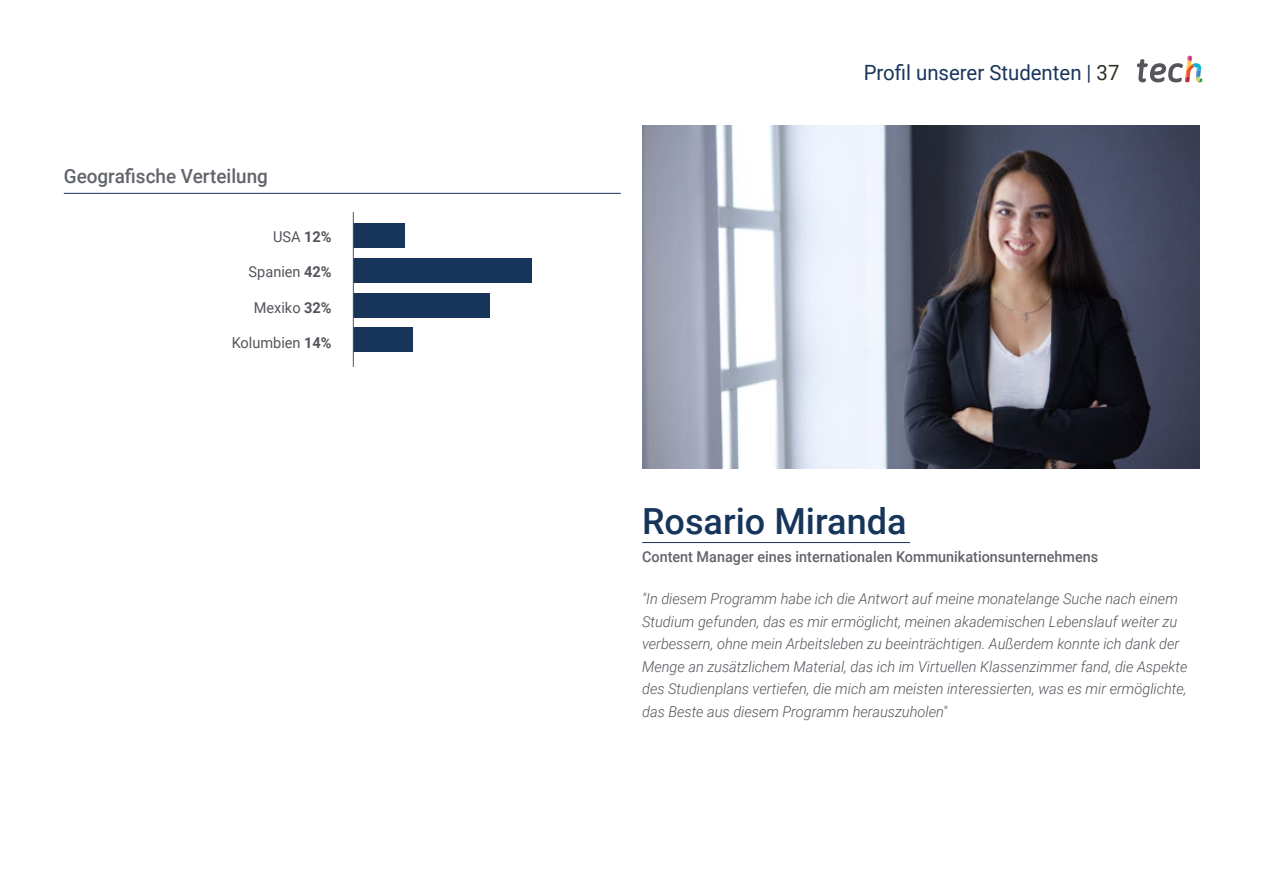
<style>
.page{position:relative;width:1263px;height:893px;background:#fff}
.page>*{position:absolute;margin:0;border:0;box-sizing:border-box;transform-origin:0 0}
.t1{font:500 36px "Roboto";color:#17355b}
.t2{font:21px "Roboto";color:#1a355c}
.t3{font:500 19.5px "Roboto";color:#61646a}
.t4{font:italic 300 15px/22.5px "Roboto";color:#52555b}
.t5{font:500 15px "Roboto";color:#61646a;scale:.96 1}
.t6{font:15px "Roboto";color:#52555b}
.s1{font-weight:700}
.s2{color:#312e20}
</style>
<div class="page">
<svg style="left:1137px;top:56px;width:65px;height:27px"></svg>
<img style="left:642px;top:125px;width:557px;height:343px">
<hr style="left:642px;top:542px;width:268px;height:1px;background:#17355b">
<hr style="left:64px;top:193px;width:557px;height:1px;background:#17355b">
<div style="left:353px;top:223px;width:51px;height:25px;background:#17355b"></div>
<div style="left:353px;top:258px;width:179px;height:25px;background:#17355b"></div>
<div style="left:353px;top:293px;width:136px;height:24px;background:#17355b"></div>
<div style="left:353px;top:327px;width:60px;height:25px;background:#17355b"></div>
<hr style="left:353px;top:212px;width:1px;height:155px;background:#52555b">
<h3 class="t3" style="left:64px;top:162px;width:206px">Geografische Verteilung</h3>
<p class="t6" style="left:273px;top:226px;width:60px">USA <span class="s1">12%</span></p>
<p class="t6" style="left:249px;top:261px;width:85px">Spanien <span class="s1">42%</span></p>
<p class="t6" style="left:254px;top:297px;width:79px">Mexiko <span class="s1">32%</span></p>
<p class="t6" style="left:232px;top:332px;width:102px">Kolumbien <span class="s1">14%</span></p>
<h2 class="t2" style="left:864px;top:57px;width:257px">Profil unserer Studenten | <span class="s2">37</span></h2>
<h1 class="t1" style="left:642px;top:496px;width:266px">Rosario Miranda</h1>
<p class="t5" style="left:642px;top:546px;width:477px">Content Manager eines internationalen Kommunikationsunternehmens</p>
<p class="t4" style="left:642px;top:587px;width:547px">"In diesem Programm habe ich die Antwort auf meine monatelange Suche nach einem Studium gefunden, das es mir ermöglicht, meinen akademischen Lebenslauf weiter zu verbessern, ohne mein Arbeitsleben zu beeinträchtigen. Außerdem konnte ich dank der Menge an zusätzlichem Material, das ich im Virtuellen Klassenzimmer fand, die Aspekte des Studienplans vertiefen, die mich am meisten interessierten, was es mir ermöglichte, das Beste aus diesem Programm herauszuholen"</p>
</div>
